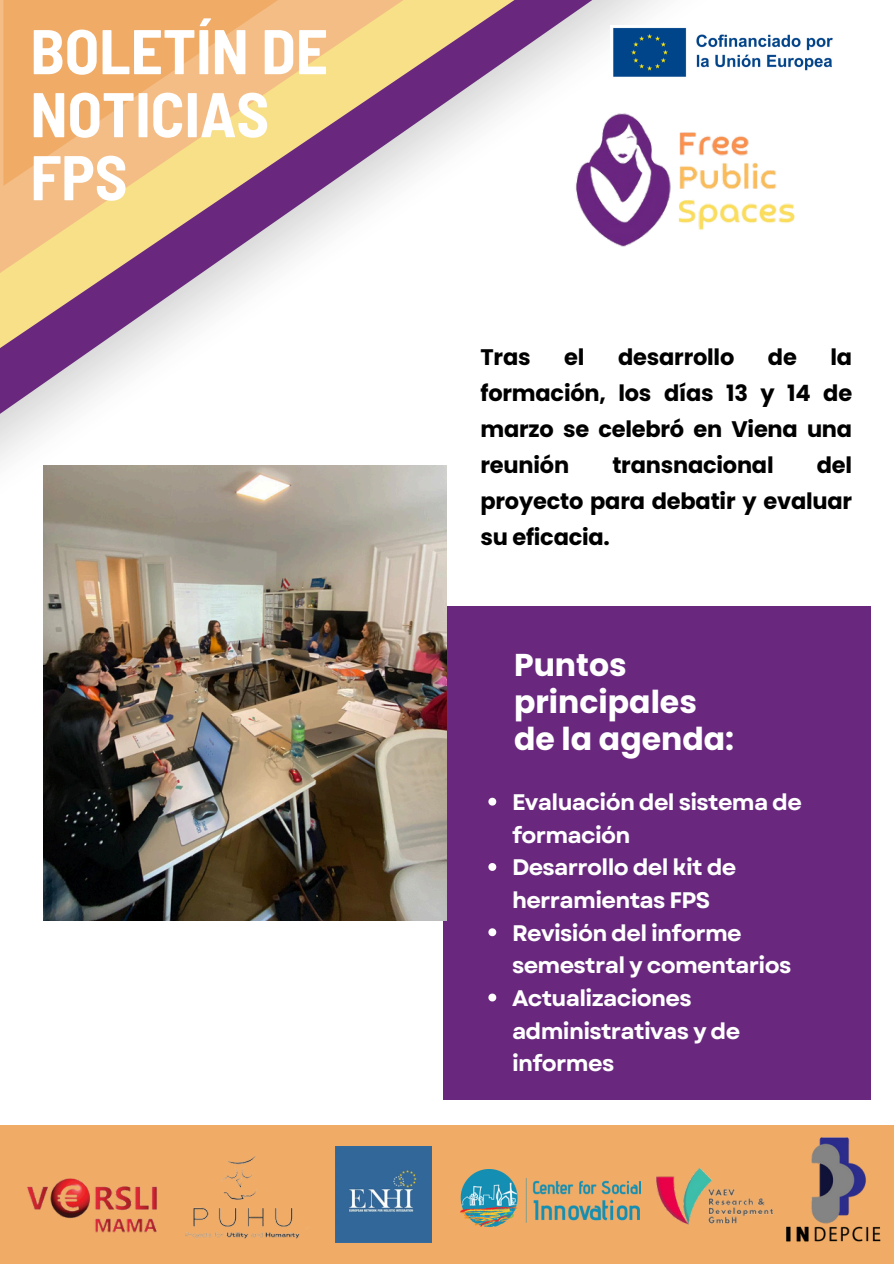
<style>
.page{position:relative;width:894px;height:1264px;background:#fff}
.page>*{position:absolute;margin:0;border:0;box-sizing:border-box;transform-origin:0 0}
.t1{font:700 semi-condensed 63px/63px "Barlow";color:#fff}
.t2{font:700 31.5px/37.2px "Poppins";color:#fff}
.t3{font:700 22.5px/32.7px "Garet";letter-spacing:-.03em;color:#fff}
.t4{font:700 22.5px/36px "Poppins";letter-spacing:-.01em;color:#000;text-align:justify}
</style>
<div class="page">
<svg style="left:421px;top:0;width:204px;height:167px"></svg>
<svg style="left:0;top:0;width:421px;height:421px"></svg>
<svg style="left:3px;top:0;width:395px;height:186px;background:#e6b27d"></svg>
<div style="left:443px;top:606px;width:427px;height:493px;background:#69287e"></div>
<img style="left:44px;top:465px;width:403px;height:455px">
<svg style="left:488px;top:797px;width:8px;height:8px"></svg>
<svg style="left:488px;top:863px;width:8px;height:7px"></svg>
<svg style="left:488px;top:928px;width:8px;height:8px"></svg>
<svg style="left:488px;top:993px;width:8px;height:8px"></svg>
<div style="left:0;top:1125px;width:893px;height:138px;background:#f0ac67"></div>
<img style="left:27px;top:1178px;width:130px;height:55px">
<img style="left:185px;top:1155px;width:122px;height:84px">
<img style="left:336px;top:1146px;width:95px;height:96px">
<img style="left:461px;top:1169px;width:179px;height:57px">
<img style="left:656px;top:1167px;width:117px;height:58px">
<img style="left:786px;top:1137px;width:95px;height:105px">
<img style="left:527px;top:87px;width:268px;height:160px">
<img style="left:610px;top:25px;width:223px;height:54px">
<p class="t1" style="left:30px;top:17px;width:299px">BOLETÍN DE<br>NOTICIAS<br>FPS</p>
<p class="t4" style="left:480px;top:339px;width:373px;text-indent:350px">la formación, los días 13 y 14 de marzo se celebró en Viena una reunión</p>
<p class="t4" style="left:480px;top:339px;width:52px">Tras</p>
<p class="t4" style="left:564px;top:339px;width:22px">el</p>
<p class="t4" style="left:618px;top:339px;width:118px">desarrollo</p>
<p class="t4" style="left:767px;top:339px;width:30px">de</p>
<p class="t4" style="left:612px;top:447px;width:163px">transnacional</p>
<p class="t4" style="left:480px;top:447px;width:373px;text-indent:336px">del proyecto para debatir y evaluar su eficacia.</p>
<h1 class="t2" style="left:514px;top:646px;width:221px">Puntos principales de la agenda:</h1>
<p class="t3" style="left:512px;top:786px;width:291px">Evaluación del sistema de formación</p>
<p class="t3" style="left:512px;top:851px;width:226px">Desarrollo del kit de herramientas FPS</p>
<h4 class="t3" style="left:512px;top:916px;width:281px">Revisión del informe semestral y comentarios</h4>
<h3 class="t3" style="left:512px;top:981px;width:230px">Actualizaciones administrativas y de informes</h3>
</div>
